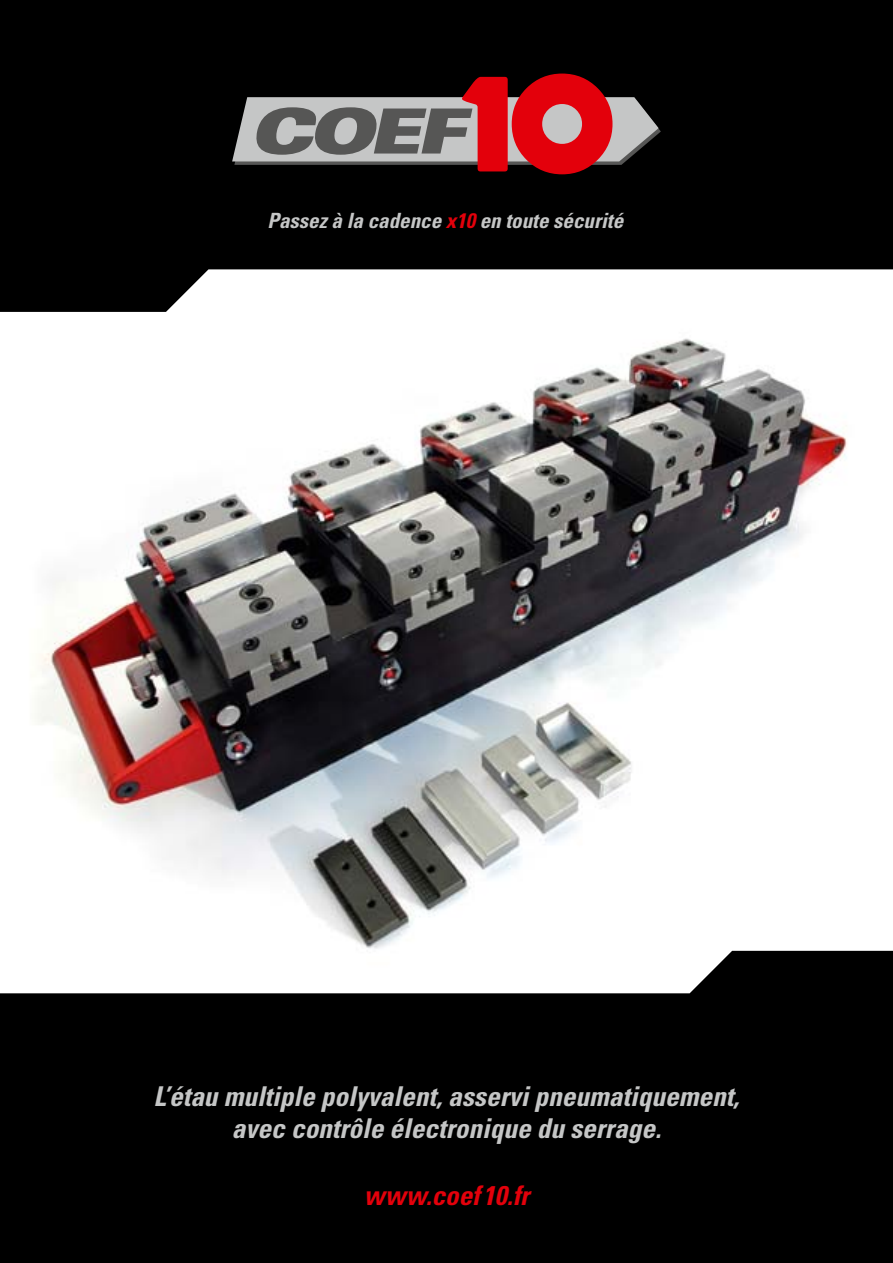
<style>
.page{position:relative;width:893px;height:1263px;background:#fff}
.page>*{position:absolute;margin:0;border:0;box-sizing:border-box;transform-origin:0 0}
.t1{font:italic 700 condensed 27.3px/32.7px "Univers LT Std";color:#c5c6c6;text-align:center}
.t2{font:italic 700 condensed 27px "Univers LT Std";color:#e3000b}
.t3{font:italic 700 condensed 21px "Univers LT Std";color:#c5c6c6}
.s1{color:#e3000b}
</style>
<div class="page">
<svg style="left:0;top:0;width:893px;height:312px;fill:#000"></svg>
<div style="left:0;top:974px;width:893px;height:289px;background:#000"></div>
<svg style="left:232px;top:74px;width:429px;height:100px"></svg>
<img style="left:35px;top:338px;width:858px;height:636px">
<p class="t3" style="left:267px;top:207px;width:357px">Passez à la cadence <span class="s1">x10</span> en toute sécurité</p>
<p class="t1" style="left:154px;top:1080px;width:587px">L’étau multiple polyvalent, asservi pneumatiquement, avec contrôle électronique du serrage.</p>
<p class="t2" style="left:364px;top:1178px;width:167px">www.coef10.fr</p>
</div>
